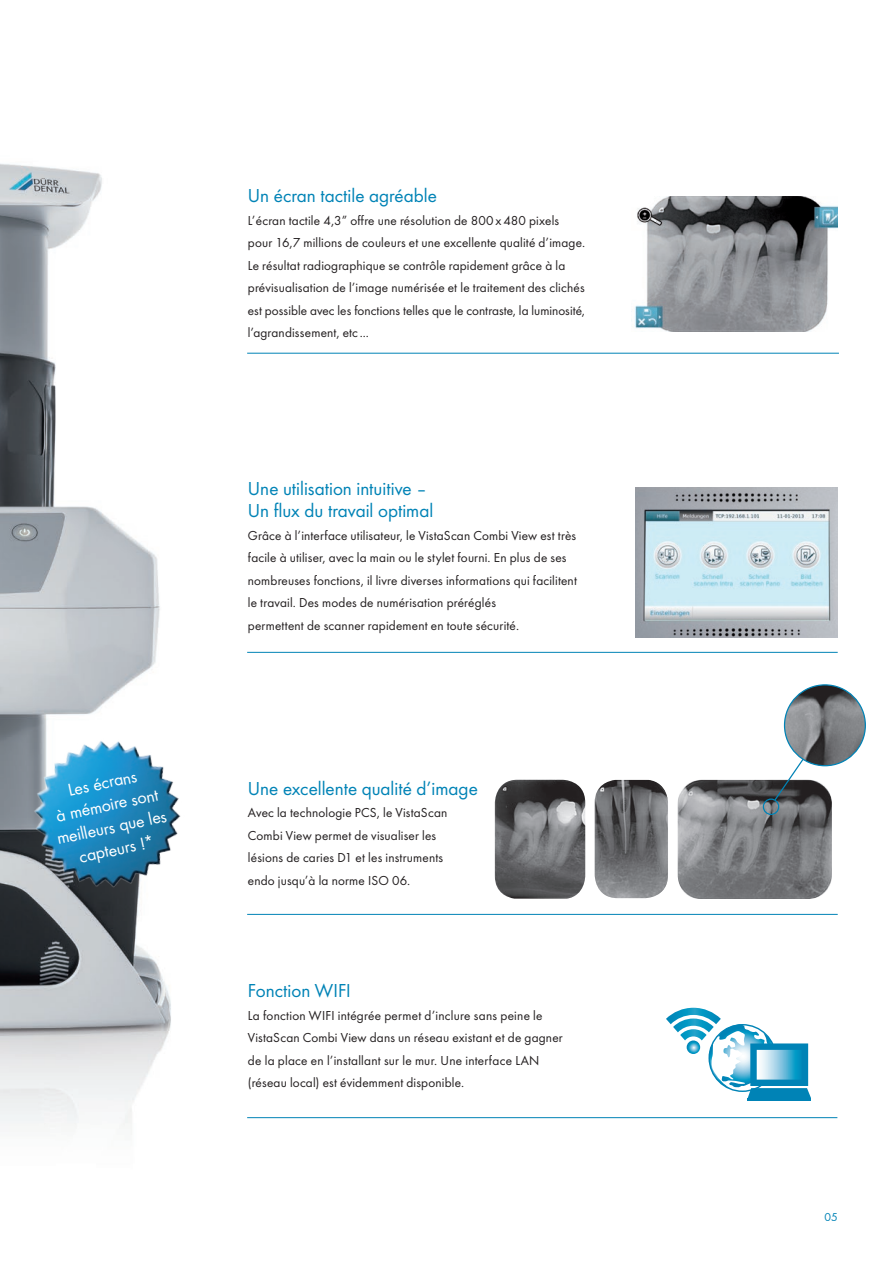
<style>
.page{position:relative;width:893px;height:1263px;background:#fff}
.page>*{position:absolute;margin:0;border:0;box-sizing:border-box;transform-origin:0 0}
.t1{font:19.5px/22.5px "Futura TOT Boo";color:#0083b6}
.t2{font:18px/22.5px "Futura TOT Boo";color:#fff;text-align:center}
.t3{font:13.5px/22.5px "Futura TOT Boo";letter-spacing:.015em;color:#231f20}
.t4{font:12px "Futura TOT Boo";color:#0083b6}
</style>
<div class="page">
<img style="left:0;top:163px;width:569px;height:963px">
<img style="left:16px;top:723px;width:185px;height:193px">
<hr style="left:247px;top:1117px;width:590px;height:1px;background:#0083b6">
<hr style="left:748px;top:1098px;width:63px;height:3px;background:#0083b6">
<svg style="left:666px;top:1008px;width:145px;height:90px"></svg>
<img style="left:784px;top:685px;width:81px;height:81px;border-radius:40px">
<div style="left:784px;top:684px;width:82px;height:82px;border:1px solid #0083b6;border-radius:50%"></div>
<img style="left:495px;top:780px;width:90px;height:119px">
<img style="left:595px;top:780px;width:73px;height:118px">
<img style="left:678px;top:780px;width:154px;height:119px">
<svg style="left:773px;top:757px;width:32px;height:45px"></svg>
<div style="left:763px;top:798px;width:16px;height:17px;border:1px solid #0083b6;border-radius:50%"></div>
<img style="left:634px;top:197px;width:204px;height:135px">
<img style="left:635px;top:487px;width:203px;height:150px">
<hr style="left:247px;top:652px;width:591px;height:1px;background:#0083b6">
<hr style="left:247px;top:914px;width:591px;height:1px;background:#0083b6">
<hr style="left:247px;top:353px;width:592px;height:1px;background:#0083b6">
<h2 class="t2" style="left:45px;top:783px;width:113px;rotate:-12deg">Les écrans<br>à mémoire sont meilleurs que les capteurs !*</h2>
<h1 class="t1" style="left:248px;top:184px;width:191px">Un écran tactile agréable</h1>
<p class="t3" style="left:248px;top:209px;width:339px">L’écran tactile 4,3” offre une résolution de 800x480 pixels pour 16,7 millions de couleurs et une excellente qualité d’image.<br>Le résultat radiographique se contrôle rapidement grâce à la prévisualisation de l’image numérisée et le traitement des clichés est possible avec les fonctions telles que le contraste, la luminosité, l’agrandissement, etc ...</p>
<h1 class="t1" style="left:248px;top:477px;width:187px">Une utilisation intuitive –<br>Un flux du travail optimal</h1>
<p class="t3" style="left:248px;top:524px;width:331px">Grâce à l’interface utilisateur, le VistaScan Combi View est très facile à utiliser, avec la main ou le stylet fourni. En plus de ses nombreuses fonctions, il livre diverses informations qui facilitent le travail. Des modes de numérisation préréglés<br>permettent de scanner rapidement en toute sécurité.</p>
<h1 class="t1" style="left:248px;top:777px;width:231px">Une excellente qualité d’image</h1>
<p class="t3" style="left:248px;top:801px;width:201px">Avec la technologie PCS, le VistaScan Combi View permet de visualiser les lésions de caries D1 et les instruments endo jusqu’à la norme ISO 06.</p>
<h1 class="t1" style="left:248px;top:979px;width:104px">Fonction WIFI</h1>
<p class="t3" style="left:248px;top:1004px;width:316px">La fonction WIFI intégrée permet d’inclure sans peine le VistaScan Combi View dans un réseau existant et de gagner de la place en l’installant sur le mur. Une interface LAN (réseau local) est évidemment disponible.</p>
<p class="t4" style="left:824px;top:1209px;width:15px">05</p>
</div>
